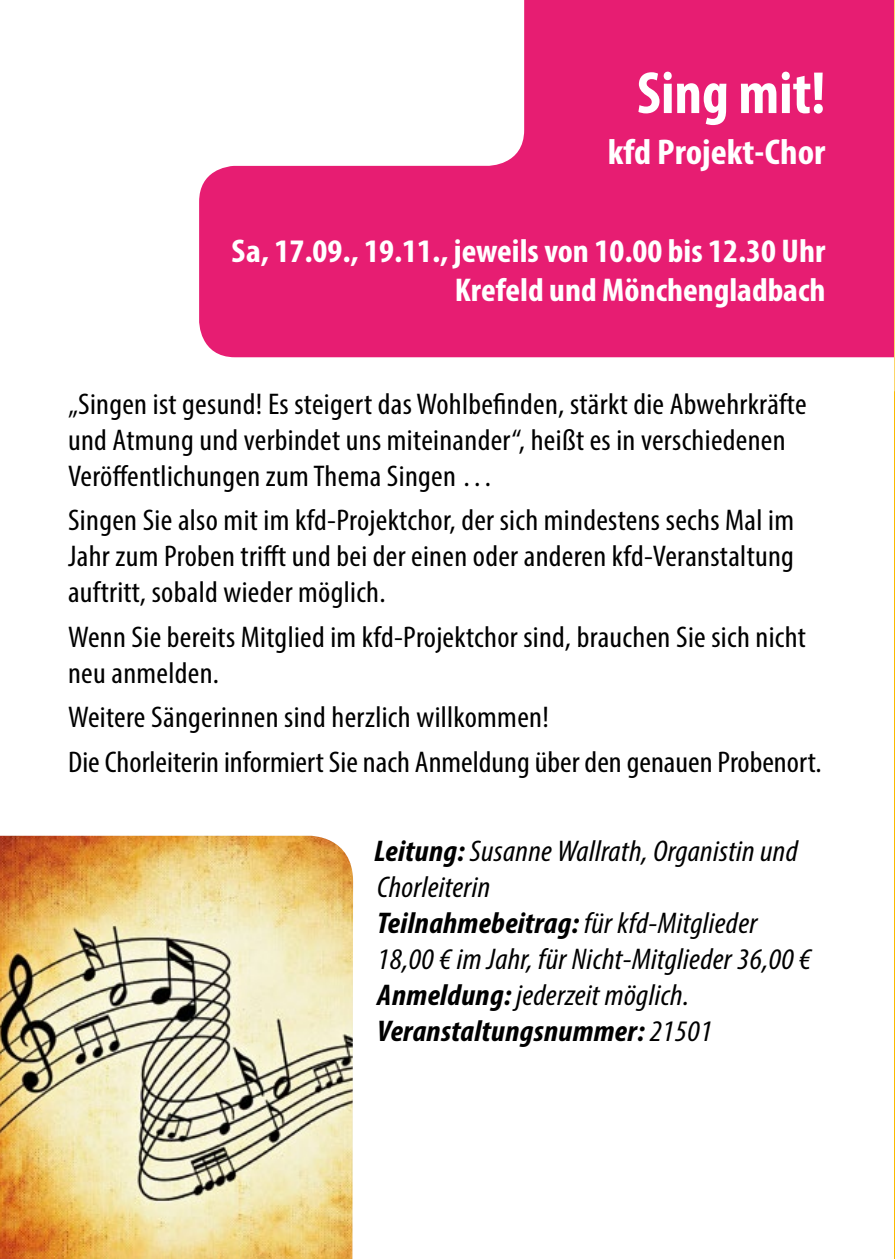
<style>
.page{position:relative;width:895px;height:1259px;background:#fff}
.page>*{position:absolute;margin:0;border:0;box-sizing:border-box;transform-origin:0 0}
.t1{font:700 condensed 60px "Myriad Pro";color:#fff}
.t2{font:700 condensed 36px "Myriad Pro";color:#fff;scale:1.06 1}
.t3{font:700 condensed 33px/39px "Myriad Pro";color:#fff;text-align:right;scale:1.06 1}
.t4{font:condensed 30px/36px "Myriad Pro";letter-spacing:.01em;color:#000;scale:1.06 1}
.t5{font:italic condensed 30px/36px "Myriad Pro";letter-spacing:.01em;color:#000;scale:1.06 1}
.s1{font-weight:700}
</style>
<div class="page">
<svg style="left:199px;top:0;width:695px;height:357px;fill:#e71d72"></svg>
<hr style="left:894px;top:0;width:1px;height:1259px;background:#fbba00">
<svg style="left:894px;top:0;width:1px;height:391px"></svg>
<img style="left:0;top:836px;width:353px;height:423px">
<h1 class="t1" style="left:637px;top:56px;width:190px">Sing mit!</h1>
<p class="t2" style="left:607px;top:129px;width:207px">kfd Projekt-Chor</p>
<p class="t3" style="left:231px;top:230px;width:561px">Sa, 17.09., 19.11., jeweils von 10.00 bis 12.30 Uhr<br>Krefeld und Mönchengladbach</p>
<p class="t4" style="left:68px;top:385px;width:698px">„Singen ist gesund! Es steigert das Wohlbefinden, stärkt die Abwehrkräfte und Atmung und verbindet uns miteinander“, heißt es in verschiedenen<br>Veröffentlichungen zum Thema Singen …</p>
<p class="t4" style="left:68px;top:502px;width:686px;text-align:justify">Singen Sie also mit im kfd-Projektchor, der sich mindestens sechs Mal im Jahr zum Proben trifft und bei der einen oder anderen kfd-Veranstaltung auftritt, sobald wieder möglich.</p>
<p class="t4" style="left:68px;top:618px;width:697px">Wenn Sie bereits Mitglied im kfd-Projektchor sind, brauchen Sie sich nicht neu anmelden.</p>
<p class="t4" style="left:68px;top:695px;width:712px;line-height:44.4px">Weitere Sängerinnen sind herzlich willkommen!<br>Die Chorleiterin informiert Sie nach Anmeldung über den genauen Probenort.</p>
<p class="t5" style="left:374px;top:832px;width:413px"><span class="s1">Leitung:</span> Susanne Wallrath, Organistin und Chorleiterin<br><span class="s1">Teilnahmebeitrag:</span> für kfd-Mitglieder 18,00 € im Jahr, für Nicht-Mitglieder 36,00 € <span class="s1">Anmeldung:</span> jederzeit möglich.<br><span class="s1">Veranstaltungsnummer:</span> 21501</p>
</div>
